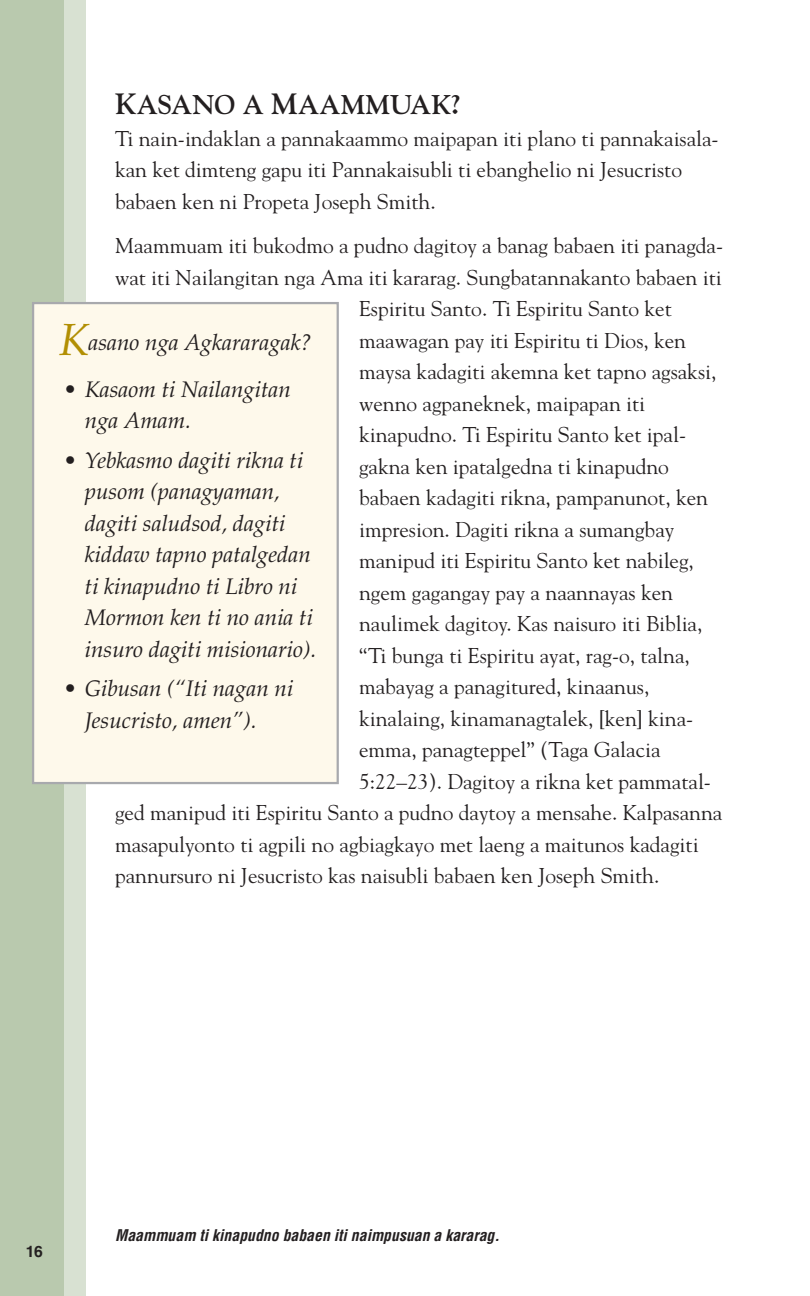
<style>
.page{position:relative;width:810px;height:1296px;background:#fff}
.page>*{position:absolute;margin:0;border:0;box-sizing:border-box;transform-origin:0 0}
.t1{font:700 27px "Goudy Oldstylelds Lat";letter-spacing:.145em;color:#231f20}
.t2{font:italic 22.5px/31.5px "Palatinolds Lat";color:#231f20}
.t3{font:21.38px/31.5px "Goudy Oldstylelds Lat";color:#231f20}
.t4{font:italic 700 condensed 15.75px "Helveticalds Lat";color:#231f20}
.t5{font:700 15.75px "Helveticalds Lat";color:#231f20}
.s1{font-size:29.25px}
.s2{font-size:45px;color:#b28f03}
</style>
<div class="page">
<div style="left:0;top:0;width:85px;height:1296px;background:#b9c9ae"></div>
<div style="left:64px;top:0;width:21px;height:1296px;background:#d8e1d2"></div>
<div style="left:33px;top:303px;width:305px;height:480px;background:#fef9eb"></div>
<div style="left:32px;top:302px;width:307px;height:482px;border:2px solid #a8a9ad"></div>
<p class="t1" style="left:115px;top:83px;width:207px"><span class="s1">K</span>ASANO A <span class="s1">M</span>AAMM</p>
<p class="t1" style="left:390px;top:83px;width:73px">UAK?</p>
<p class="t3" style="left:115px;top:121px;width:605px">Ti nain-indaklan a pannakaammo maipapan iti plano ti pannakaisala&shy;kan ket dimteng gapu iti Pannakaisubli ti ebanghelio ni Jesucristo babaen ken ni Propeta Joseph Smith.</p>
<p class="t3" style="left:115px;top:228px;width:610px">Maammuam iti bukodmo a pudno dagitoy a banag babaen iti panagda-</p>
<p class="t3" style="left:115px;top:260px;width:608px">wat iti Nailangitan nga Ama iti kararag. Sungbatannakanto babaen iti</p>
<p class="t3" style="left:359px;top:291px;width:314px">Espiritu Santo. Ti Espiritu Santo ket</p>
<p class="t3" style="left:359px;top:323px;width:329px">maawagan pay iti Espiritu ti Dios, ken</p>
<p class="t3" style="left:359px;top:354px;width:359px">maysa kadagiti akemna ket tapno agsaksi,</p>
<p class="t3" style="left:359px;top:386px;width:288px">wenno agpaneknek, maipapan iti</p>
<p class="t3" style="left:359px;top:417px;width:329px">kinapudno. Ti Espiritu Santo ket ipal-</p>
<p class="t3" style="left:359px;top:449px;width:311px">gakna ken ipatalgedna ti kinapudno</p>
<p class="t3" style="left:359px;top:480px;width:351px">babaen kadagiti rikna, pampanunot, ken</p>
<p class="t3" style="left:359px;top:512px;width:317px">impresion. Dagiti rikna a sumangbay</p>
<p class="t3" style="left:359px;top:543px;width:336px">manipud iti Espiritu Santo ket nabileg,</p>
<p class="t3" style="left:359px;top:575px;width:315px">ngem gagangay pay a naannayas ken</p>
<p class="t3" style="left:359px;top:606px;width:345px">naulimek dagitoy. Kas naisuro iti Biblia,</p>
<p class="t3" style="left:359px;top:638px;width:332px">“Ti bunga ti Espiritu ayat, rag-o, talna,</p>
<p class="t3" style="left:359px;top:669px;width:292px">mabayag a panagitured, kinaanus,</p>
<p class="t3" style="left:359px;top:701px;width:336px">kinalaing, kinamanagtalek, [ken] kina-</p>
<p class="t3" style="left:359px;top:732px;width:303px">emma, panagteppel” (Taga Galacia</p>
<p class="t3" style="left:359px;top:764px;width:354px">5:22–23). Dagitoy a rikna ket pammatal-</p>
<p class="t3" style="left:115px;top:795px;width:609px">ged manipud iti Espiritu Santo a pudno daytoy a mensahe. Kalpasanna</p>
<p class="t3" style="left:115px;top:827px;width:585px">masapulyonto ti agpili no agbiagkayo met laeng a maitunos kadagiti</p>
<p class="t3" style="left:115px;top:858px;width:546px">pannursuro ni Jesucristo kas naisubli babaen ken Joseph Smith.</p>
<p class="t2" style="left:59px;top:325px;width:255px"><span class="s2">K</span>asano nga Agkararagak?</p>
<p class="t2" style="left:85px;top:372px;width:208px;text-indent:-20px">• Kasaom ti Nailangitan nga Amam.</p>
<p class="t2" style="left:85px;top:443px;width:233px;text-indent:-20px">• Yebkasmo dagiti rikna ti pusom (panagyaman, dagiti saludsod, dagiti kiddaw tapno patalgedan ti kinapudno ti Libro ni<br>Mormon ken ti no ania ti insuro dagiti misionario).</p>
<p class="t2" style="left:85px;top:671px;width:210px;text-indent:-20px">• Gibusan (“Iti nagan ni<br>Jesucristo, amen”).</p>
<p class="t5" style="left:26px;top:1239px;width:18px">16</p>
<p class="t4" style="left:115px;top:1221px;width:386px">Maammuam ti kinapudno babaen iti naimpusuan a kararag.</p>
</div>
